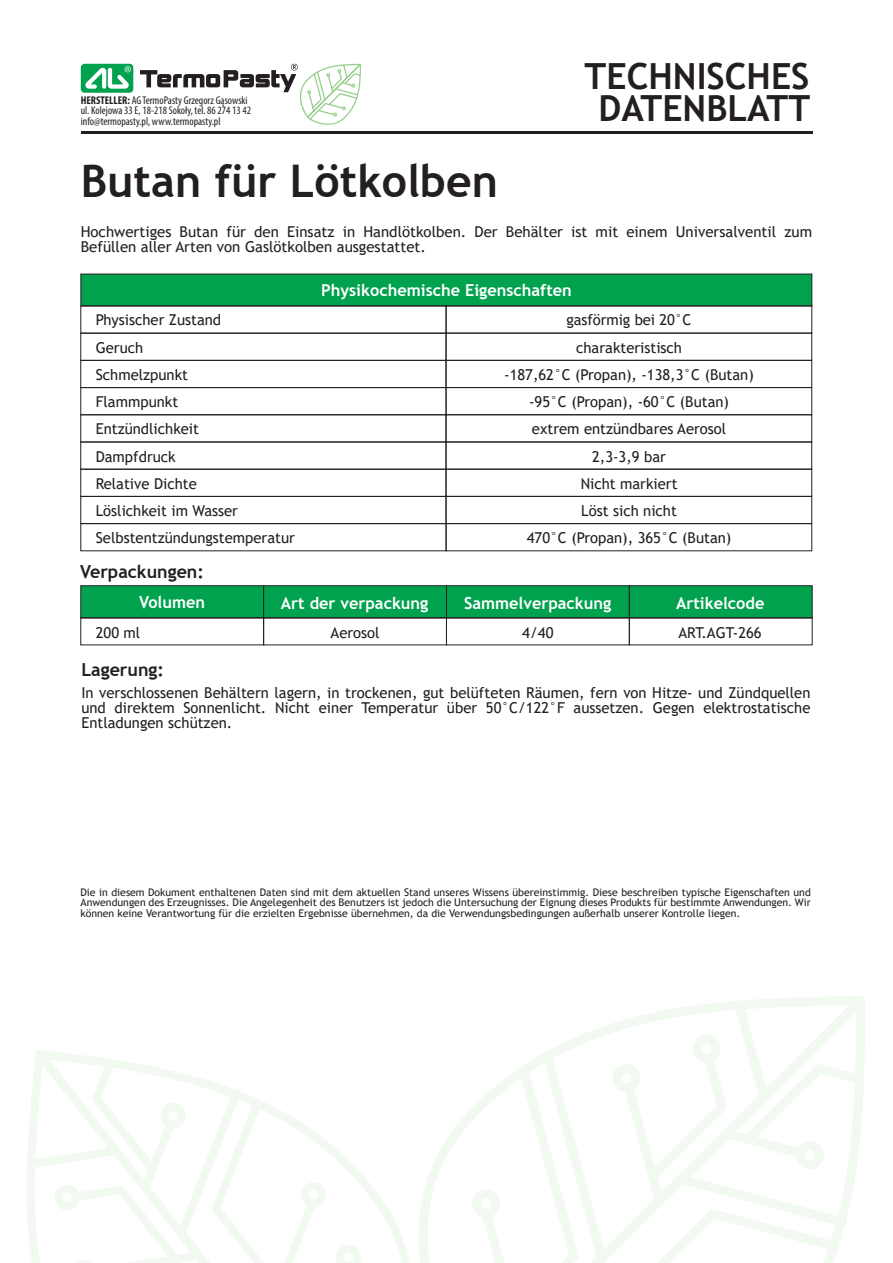
<style>
.page{position:relative;width:893px;height:1263px;background:#fff}
.page>*{position:absolute;margin:0;border:0;box-sizing:border-box;transform-origin:0 0}
.t1{font:700 45px "Trebuchet MS";color:#231f20}
.t2{font:700 36px/31.5px "Trebuchet MS";color:#231f20;text-align:center}
.t3{font:700 18px "Trebuchet MS";color:#231f20}
.t4{font:700 16.5px "Trebuchet MS";color:#fff}
.t5{font:15px/15px "Trebuchet MS";color:#231f20}
.t6{font:condensed 11.25px/10.5px "Myriad Pro";color:#231f20}
.t7{font:10.5px/10.5px "Trebuchet MS";color:#231f20;text-align:justify}
.s1{font-weight:700}
</style>
<div class="page">
<svg style="left:448px;top:996px;width:417px;height:267px"></svg>
<svg style="left:348px;top:1138px;width:100px;height:125px"></svg>
<svg style="left:27px;top:1050px;width:321px;height:213px"></svg>
<div style="left:81px;top:64px;width:52px;height:29px;background:#00a24e;border-radius:4px"></div>
<svg style="left:85px;top:66px;width:46px;height:23px"></svg>
<hr style="left:81px;top:131px;width:731px;height:2px;background:#231f20">
<svg style="left:140px;top:64px;width:221px;height:61px"></svg>
<div style="left:81px;top:274px;width:731px;height:32px;background:#00a24e;border:1px solid #231f20"></div>
<div style="left:446px;top:333px;width:366px;height:28px;border:1px solid #231f20"></div>
<div style="left:81px;top:333px;width:365px;height:28px;border:1px solid #231f20"></div>
<div style="left:446px;top:387px;width:366px;height:28px;border:1px solid #231f20"></div>
<div style="left:81px;top:387px;width:365px;height:28px;border:1px solid #231f20"></div>
<div style="left:81px;top:442px;width:365px;height:27px;border:1px solid #231f20"></div>
<div style="left:446px;top:415px;width:366px;height:27px;border:1px solid #231f20"></div>
<div style="left:81px;top:415px;width:365px;height:27px;border:1px solid #231f20"></div>
<div style="left:446px;top:469px;width:366px;height:28px;border:1px solid #231f20"></div>
<div style="left:81px;top:469px;width:365px;height:28px;border:1px solid #231f20"></div>
<div style="left:446px;top:496px;width:366px;height:28px;border:1px solid #231f20"></div>
<div style="left:81px;top:496px;width:365px;height:28px;border:1px solid #231f20"></div>
<div style="left:446px;top:523px;width:366px;height:28px;border:1px solid #231f20"></div>
<div style="left:81px;top:523px;width:365px;height:28px;border:1px solid #231f20"></div>
<div style="left:446px;top:585px;width:184px;height:33px;background:#00a24e;border:1px solid #231f20"></div>
<div style="left:81px;top:585px;width:183px;height:33px;background:#00a24e;border:1px solid #231f20"></div>
<div style="left:263px;top:585px;width:184px;height:33px;background:#00a24e;border:1px solid #231f20"></div>
<div style="left:629px;top:585px;width:183px;height:33px;background:#00a24e;border:1px solid #231f20"></div>
<div style="left:446px;top:617px;width:183px;height:28px;border:1px solid #231f20"></div>
<div style="left:81px;top:617px;width:183px;height:28px;border:1px solid #231f20"></div>
<div style="left:263px;top:617px;width:184px;height:28px;border:1px solid #231f20"></div>
<div style="left:629px;top:617px;width:183px;height:28px;border:1px solid #231f20"></div>
<p class="t6" style="left:81px;top:95px;width:172px"><span class="s1">HERSTELLER:</span> AG TermoPasty Grzegorz Gąsowski ul. Kolejowa 33 E, 18-218 Sokoły, tel. 86 274 13 42 info@termopasty.pl, www.termopasty.pl</p>
<h2 class="t2" style="left:585px;top:61px;width:227px">TECHNISCHES<br>DATENBLATT</h2>
<h1 class="t1" style="left:81px;top:153px;width:419px">Butan für Lötkolben</h1>
<p class="t5" style="left:81px;top:224px;width:733px">Hochwertiges Butan für den Einsatz in Handlötkolben. Der Behälter ist mit einem Universalventil zum<br>Befüllen aller Arten von Gaslötkolben ausgestattet.</p>
<p class="t4" style="left:321px;top:280px;width:252px">Physikochemische Eigenschaften</p>
<p class="t5" style="left:96px;top:313px;width:127px">Physischer Zustand</p>
<p class="t5" style="left:566px;top:312px;width:127px">gasförmig bei 20°C</p>
<p class="t5" style="left:96px;top:340px;width:49px">Geruch</p>
<p class="t5" style="left:576px;top:340px;width:107px">charakteristisch</p>
<p class="t5" style="left:96px;top:367px;width:94px">Schmelzpunkt</p>
<p class="t5" style="left:504px;top:367px;width:251px">-187,62°C (Propan), -138,3°C (Butan)</p>
<p class="t5" style="left:96px;top:394px;width:84px">Flammpunkt</p>
<p class="t5" style="left:529px;top:394px;width:201px">-95°C (Propan), -60°C (Butan)</p>
<p class="t5" style="left:96px;top:421px;width:105px">Entzündlichkeit</p>
<p class="t5" style="left:532px;top:421px;width:196px">extrem entzündbares Aerosol</p>
<p class="t5" style="left:96px;top:449px;width:81px">Dampfdruck</p>
<p class="t5" style="left:592px;top:449px;width:75px">2,3-3,9 bar</p>
<p class="t5" style="left:96px;top:476px;width:103px">Relative Dichte</p>
<p class="t5" style="left:581px;top:476px;width:98px">Nicht markiert</p>
<p class="t5" style="left:96px;top:503px;width:144px">Löslichkeit im Wasser</p>
<p class="t5" style="left:581px;top:503px;width:97px">Löst sich nicht</p>
<p class="t5" style="left:96px;top:530px;width:201px">Selbstentzündungstemperatur</p>
<p class="t5" style="left:527px;top:530px;width:206px">470°C (Propan), 365°C (Butan)</p>
<p class="t3" style="left:80px;top:561px;width:126px">Verpackungen:</p>
<p class="t4" style="left:139px;top:592px;width:67px">Volumen</p>
<p class="t4" style="left:281px;top:592px;width:149px">Art der verpackung</p>
<p class="t4" style="left:464px;top:592px;width:149px">Sammelverpackung</p>
<p class="t4" style="left:676px;top:592px;width:90px">Artikelcode</p>
<p class="t5" style="left:96px;top:625px;width:46px">200 ml</p>
<p class="t5" style="left:331px;top:625px;width:50px">Aerosol</p>
<p class="t5" style="left:522px;top:625px;width:33px">4/40</p>
<p class="t5" style="left:678px;top:625px;width:85px">ART.AGT-266</p>
<p class="t3" style="left:81px;top:658px;width:84px">Lagerung:</p>
<p class="t5" style="left:81px;top:685px;width:730px;text-align:justify">In verschlossenen Behältern lagern, in trockenen, gut belüfteten Räumen, fern von Hitze- und Zündquellen und direktem Sonnenlicht. Nicht einer Temperatur über 50°C/122°F aussetzen. Gegen elektrostatische Entladungen schützen.</p>
<p class="t7" style="left:80px;top:886px;width:732px">Die in diesem Dokument enthaltenen Daten sind mit dem aktuellen Stand unseres Wissens übereinstimmig. Diese beschreiben typische Eigenschaften und Anwendungen des Erzeugnisses. Die Angelegenheit des Benutzers ist jedoch die Untersuchung der Eignung dieses Produkts für bestimmte Anwendungen. Wir können keine Verantwortung für die erzielten Ergebnisse übernehmen, da die Verwendungsbedingungen außerhalb unserer Kontrolle liegen.</p>
</div>
